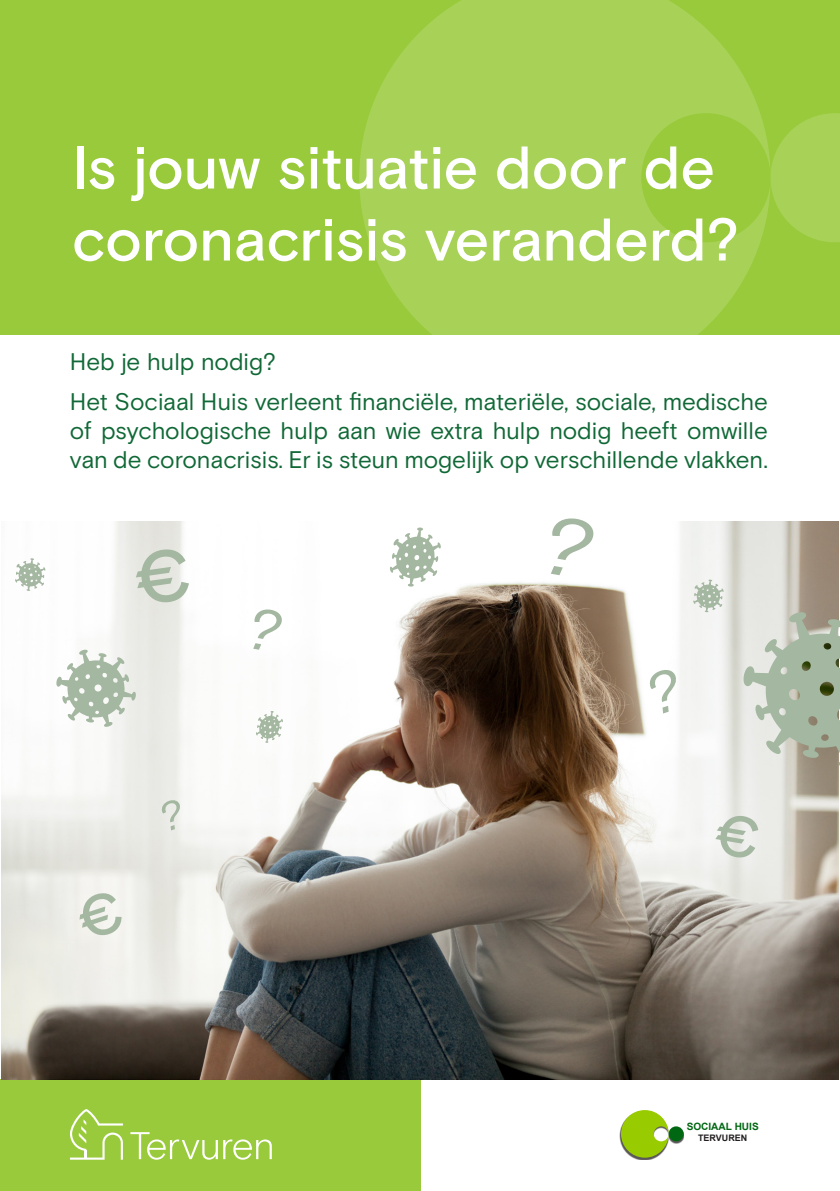
<style>
.page{position:relative;width:840px;height:1191px;background:#fff}
.page>*{position:absolute;margin:0;border:0;box-sizing:border-box;transform-origin:0 0}
.t1{font:500 60px/72px "Basis Grotesque Pro";letter-spacing:-.005em;color:#fff}
.Basis{font:24px/28.8px "Basis Grotesque Pro";letter-spacing:-.005em;color:#106836;text-align:justify}
.t2{font:700 10px "Arial";color:#006712}
.t3{font:700 9px "Arial";color:#231f20}
</style>
<div class="page">
<div style="left:0;top:1px;width:839px;height:334px;background:#99ca3b"></div>
<svg style="left:359px;top:1px;width:411px;height:334px;fill:#a8d158"></svg>
<svg style="left:770px;top:113px;width:69px;height:129px"></svg>
<div style="left:0;top:1079px;width:420px;height:112px;background:#99ca3b"></div>
<svg style="left:70px;top:1109px;width:53px;height:50px"></svg>
<svg style="left:130px;top:1132px;width:142px;height:27px"></svg>
<div style="left:619px;top:1110px;width:64px;height:49px;background:#231f20;opacity:.75"></div>
<svg style="left:620px;top:1110px;width:48px;height:47px"></svg>
<div style="left:668px;top:1126px;width:15px;height:15px;background:#006712;border-radius:50%"></div>
<img style="left:1px;top:521px;width:837px;height:558px">
<svg style="left:56px;top:649px;width:80px;height:78px"></svg>
<svg style="left:15px;top:558px;width:30px;height:33px"></svg>
<svg style="left:256px;top:711px;width:27px;height:32px"></svg>
<svg style="left:253px;top:608px;width:29px;height:41px"></svg>
<svg style="left:161px;top:799px;width:20px;height:31px"></svg>
<svg style="left:136px;top:548px;width:53px;height:55px;background:#ced6ca"></svg>
<svg style="left:79px;top:892px;width:42px;height:45px"></svg>
<svg style="left:648px;top:668px;width:28px;height:45px"></svg>
<svg style="left:742px;top:612px;width:97px;height:154px;background:#b9c2b1"></svg>
<svg style="left:389px;top:527px;width:51px;height:59px"></svg>
<svg style="left:550px;top:518px;width:44px;height:57px"></svg>
<svg style="left:692px;top:579px;width:31px;height:33px"></svg>
<svg style="left:715px;top:814px;width:42px;height:44px"></svg>
<p class="t1" style="left:72px;top:134px;width:668px">Is jouw situatie door de coronacrisis veranderd?</p>
<p class="Basis" style="left:70px;top:348px;width:207px">Heb je hulp nodig?</p>
<p class="Basis" style="left:70px;top:388px;width:699px">Het Sociaal Huis verleent financiële, materiële, sociale, medische of psychologische hulp aan wie extra hulp nodig heeft omwille van de coronacrisis. Er is steun mogelijk op verschillende vlakken.</p>
<p class="t2" style="left:686px;top:1119px;width:74px">SOCIAAL HUIS</p>
<p class="t3" style="left:697px;top:1131px;width:51px">TERVUREN</p>
</div>
